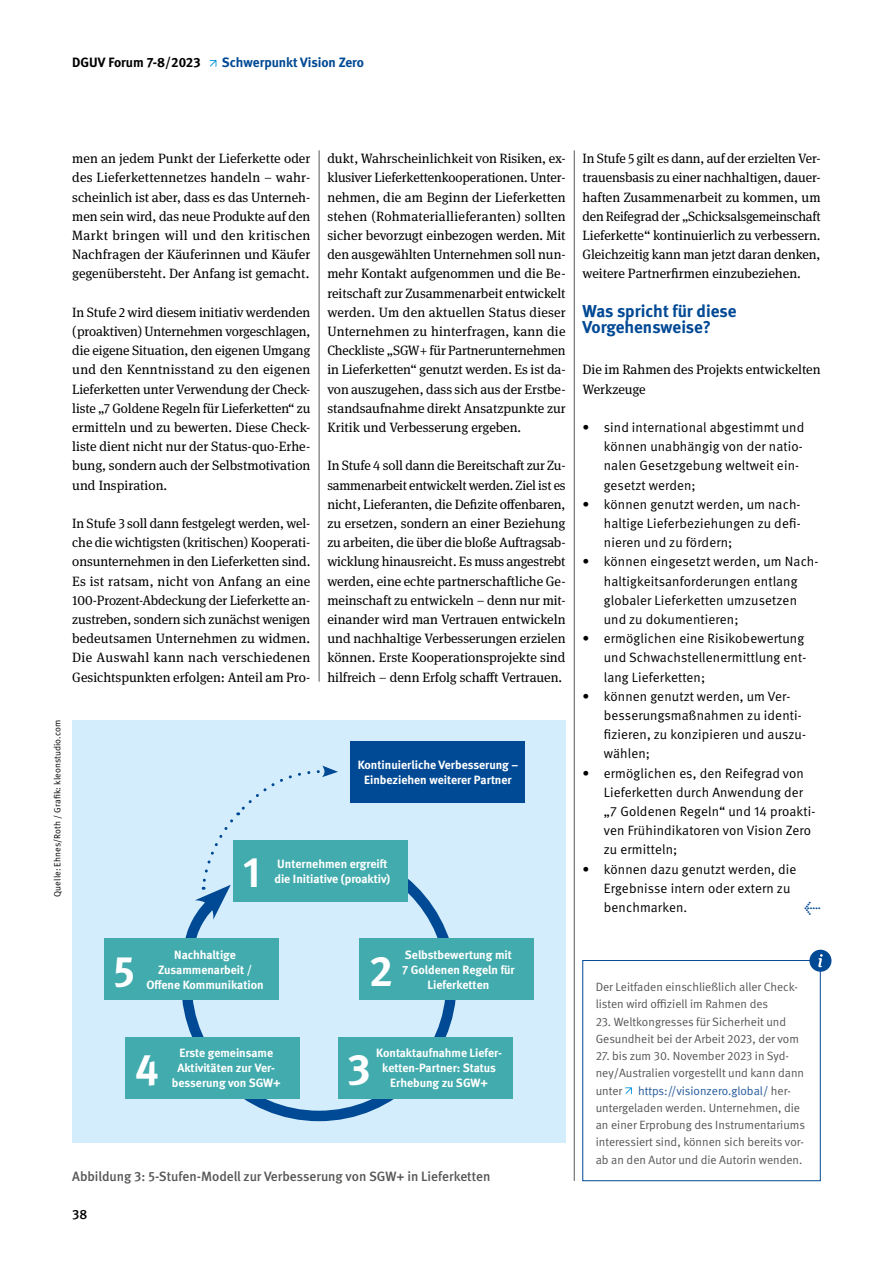
<style>
.page{position:relative;width:893px;height:1263px;background:#fff}
.page>*{position:absolute;margin:0;border:0;box-sizing:border-box;transform-origin:0 0}
.t1{font:700 42.9px "DGUV Meta";color:#fff}
.t2{font:700 17.25px/16.5px "DGUV Meta";color:#004994}
.t3{font:13.5px/19.2px "DGUV Meta Serif";color:#000;text-align:justify}
.t4{font:13.5px/19.2px "DGUV Meta";letter-spacing:.01em;color:#000}
.t5{font:500 13.5px "DGUV Meta";color:#575756}
.t6{font:700 13.5px "DGUV Meta";letter-spacing:-.005em;color:#004994}
.t7{font:700 13.5px "DGUV Meta";color:#000}
.t8{font:500 13.5px "DGUV Meta";color:#000}
.t9{font:500 13.5px "DGUV Meta";color:#004994}
.t10{font:12px/17.2px "DGUV Meta";color:#575756}
.t11{font:700 12px/15px "DGUV Meta";color:#fff;text-align:center}
.t12{font:9px "DGUV Meta";letter-spacing:.01em;color:#000}
.s1{color:#275b9b}
</style>
<div class="page">
<svg style="left:209px;top:60px;width:7px;height:7px"></svg>
<hr style="left:319px;top:150px;width:1px;height:532px;background:#575756">
<hr style="left:574px;top:150px;width:1px;height:1031px;background:#575756">
<div style="left:72px;top:720px;width:494px;height:422px;background:#d4edfc"></div>
<svg style="left:182px;top:879px;width:274px;height:243px"></svg>
<div style="left:359px;top:938px;width:175px;height:62px;background:#42abad"></div>
<div style="left:338px;top:1037px;width:175px;height:62px;background:#42abad"></div>
<div style="left:125px;top:1037px;width:175px;height:62px;background:#42abad"></div>
<div style="left:104px;top:938px;width:175px;height:62px;background:#42abad"></div>
<div style="left:351px;top:741px;width:174px;height:62px;background:#004994"></div>
<svg style="left:195px;top:765px;width:143px;height:155px"></svg>
<div style="left:233px;top:840px;width:175px;height:62px;background:#42abad"></div>
<svg style="left:625px;top:1087px;width:7px;height:7px"></svg>
<div style="left:809px;top:950px;width:22px;height:22px;background:#004994;border-radius:50%"></div>
<svg style="left:818px;top:954px;width:5px;height:13px"></svg>
<p class="t7" style="left:72px;top:54px;width:130px">DGUV Forum 7-8/2023</p>
<p class="t6" style="left:222px;top:54px;width:143px">Schwerpunkt Vision Zero</p>
<p class="t3" style="left:72px;top:149px;width:240px">men an jedem Punkt der Lieferkette oder des Lieferkettennetzes handeln – wahr&shy;scheinlich ist aber, dass es das Unterneh&shy;men sein wird, das neue Produkte auf den Markt bringen will und den kritischen Nachfragen der Käuferinnen und Käufer gegenübersteht. Der Anfang ist gemacht.</p>
<p class="t3" style="left:72px;top:303px;width:240px">In Stufe 2 wird diesem initiativ werdenden (proaktiven) Unternehmen vorgeschlagen, die eigene Situation, den eigenen Umgang und den Kenntnisstand zu den eigenen Lieferketten unter Verwendung der Check&shy;liste „7 Goldene Regeln für Lieferketten“ zu ermitteln und zu bewerten. Diese Check&shy;liste dient nicht nur der Status-quo-Erhe&shy;bung, sondern auch der Selbstmotivation und Inspiration.</p>
<p class="t3" style="left:72px;top:514px;width:240px">In Stufe 3 soll dann festgelegt werden, wel&shy;che die wichtigsten (kritischen) Kooperati&shy;onsunternehmen in den Lieferketten sind.<br>Es ist ratsam, nicht von Anfang an eine 100-Prozent-Abdeckung der Lieferkette an&shy;zustreben, sondern sich zunächst wenigen bedeutsamen Unternehmen zu widmen.<br>Die Auswahl kann nach verschiedenen Gesichtspunkten erfolgen: Anteil am Pro-</p>
<p class="t3" style="left:327px;top:149px;width:240px">dukt, Wahrscheinlichkeit von Risiken, ex&shy;klusiver Lieferkettenkooperationen. Unter&shy;nehmen, die am Beginn der Lieferketten stehen (Rohmateriallieferanten) sollten sicher bevorzugt einbezogen werden. Mit den ausgewählten Unternehmen soll nun&shy;mehr Kontakt aufgenommen und die Be&shy;reitschaft zur Zusammenarbeit entwickelt werden. Um den aktuellen Status dieser Unternehmen zu hinterfragen, kann die Checkliste „SGW+ für Partnerunternehmen in Lieferketten“ genutzt werden. Es ist da&shy;von auszugehen, dass sich aus der Erstbe&shy;standsaufnahme direkt Ansatzpunkte zur Kritik und Verbesserung ergeben.</p>
<p class="t3" style="left:327px;top:456px;width:240px">In Stufe 4 soll dann die Bereitschaft zur Zu&shy;sammenarbeit entwickelt werden. Ziel ist es nicht, Lieferanten, die Defizite offenbaren, zu ersetzen, sondern an einer Beziehung zu arbeiten, die über die bloße Auftragsab&shy;wicklung hinausreicht. Es muss angestrebt werden, eine echte partnerschaftliche Ge&shy;meinschaft zu entwickeln – denn nur mit&shy;einander wird man Vertrauen entwickeln und nachhaltige Verbesserungen erzielen können. Erste Kooperationsprojekte sind hilfreich – denn Erfolg schafft Vertrauen.</p>
<p class="t12" style="left:52px;top:897px;width:178px;rotate:-90deg">Quelle: Ehnes/Roth / Grafik: kleonstudio.com</p>
<p class="t11" style="left:358px;top:758px;width:162px">Kontinuierliche Verbesserung –<br>Einbeziehen weiterer Partner</p>
<h1 class="t1" style="left:243px;top:846px;width:19px">1</h1>
<p class="t11" style="left:277px;top:856px;width:112px">Unternehmen ergreift</p>
<p class="t11" style="left:274px;top:871px;width:117px">die Initiative (proaktiv)</p>
<h1 class="t1" style="left:114px;top:945px;width:23px">5</h1>
<p class="t11" style="left:158px;top:947px;width:96px">Nachhaltige<br>Zusammenarbeit /</p>
<p class="t11" style="left:146px;top:977px;width:119px">Offene Kommunikation</p>
<h1 class="t1" style="left:369px;top:945px;width:25px">2</h1>
<p class="t11" style="left:402px;top:947px;width:114px;text-align:left">Selbstbewertung mit<br>7 Goldenen Regeln für</p>
<p class="t11" style="left:428px;top:977px;width:63px">Lieferketten</p>
<h1 class="t1" style="left:135px;top:1043px;width:25px">4</h1>
<p class="t11" style="left:178px;top:1046px;width:99px;text-align:left">Erste gemeinsame<br>Aktivitäten zur Ver-</p>
<p class="t11" style="left:172px;top:1076px;width:110px">besserung von SGW+</p>
<h1 class="t1" style="left:348px;top:1043px;width:24px">3</h1>
<p class="t11" style="left:376px;top:1046px;width:127px">Kontaktaufnahme Liefer&shy;ketten-Partner: Status</p>
<p class="t11" style="left:390px;top:1076px;width:99px">Erhebung zu SGW+</p>
<p class="t5" style="left:72px;top:1168px;width:420px">Abbildung 3: 5-Stufen-Modell zur Verbesserung von SGW+ in Lieferketten</p>
<p class="t8" style="left:72px;top:1207px;width:17px">38</p>
<p class="t3" style="left:583px;top:149px;width:240px">In Stufe 5 gilt es dann, auf der erzielten Ver&shy;trauensbasis zu einer nachhaltigen, dauer&shy;haften Zusammenarbeit zu kommen, um den Reifegrad der „Schicksalsgemeinschaft Lieferkette“ kontinuierlich zu verbessern.<br>Gleichzeitig kann man jetzt daran denken, weitere Partnerfirmen einzubeziehen.</p>
<p class="t2" style="left:583px;top:303px;width:155px">Was spricht für diese<br>Vorgehensweise?</p>
<p class="t3" style="left:583px;top:360px;width:240px">Die im Rahmen des Projekts entwickelten<br>Werkzeuge</p>
<p class="t4" style="left:604px;top:418px;width:202px;text-indent:-21px">• sind international abgestimmt und können unabhängig von der natio&shy;nalen Gesetzgebung weltweit ein&shy;gesetzt werden;</p>
<p class="t4" style="left:604px;top:495px;width:198px;text-align:justify;text-indent:-21px">• können genutzt werden, um nach&shy;haltige Lieferbeziehungen zu defi&shy;nieren und zu fördern;</p>
<p class="t4" style="left:604px;top:552px;width:216px;text-indent:-21px">• können eingesetzt werden, um Nach&shy;haltigkeitsanforderungen entlang globaler Lieferketten umzusetzen und zu dokumentieren;</p>
<p class="t4" style="left:604px;top:629px;width:204px;text-indent:-21px">• ermöglichen eine Risikobewertung und Schwachstellenermittlung ent&shy;lang Lieferketten;</p>
<p class="t4" style="left:604px;top:687px;width:204px;text-indent:-21px">• können genutzt werden, um Ver&shy;besserungsmaßnahmen zu identi&shy;fizieren, zu konzipieren und auszu&shy;wählen;</p>
<p class="t4" style="left:604px;top:764px;width:213px;text-indent:-21px">• ermöglichen es, den Reifegrad von<br>Lieferketten durch Anwendung der „7 Goldenen Regeln“ und 14 proakti&shy;ven Frühindikatoren von Vision Zero zu ermitteln;</p>
<p class="t4" style="left:604px;top:860px;width:194px;text-indent:-21px">• können dazu genutzt werden, die<br>Ergebnisse intern oder extern zu benchmarken.</p>
<p class="t9" style="left:805px;top:899px;width:18px">←</p>
<p class="t10" style="left:596px;top:978px;width:204px">Der Leitfaden einschließlich aller Check&shy;listen wird offiziell im Rahmen des</p>
<p class="t10" style="left:596px;top:1013px;width:205px">23. Weltkongresses für Sicherheit und<br>Gesundheit bei der Arbeit 2023, der vom</p>
<p class="t10" style="left:596px;top:1047px;width:210px">27. bis zum 30. November 2023 in Syd&shy;ney/Australien vorgestellt und kann dann unter</p>
<p class="t10" style="left:596px;top:1082px;width:211px;text-indent:42px"><span class="s1">https://visionzero.global/</span> her&shy;untergeladen werden. Unternehmen, die an einer Erprobung des Instrumentariums interessiert sind, können sich bereits vor&shy;ab an den Autor und die Autorin wenden.</p>
</div>
